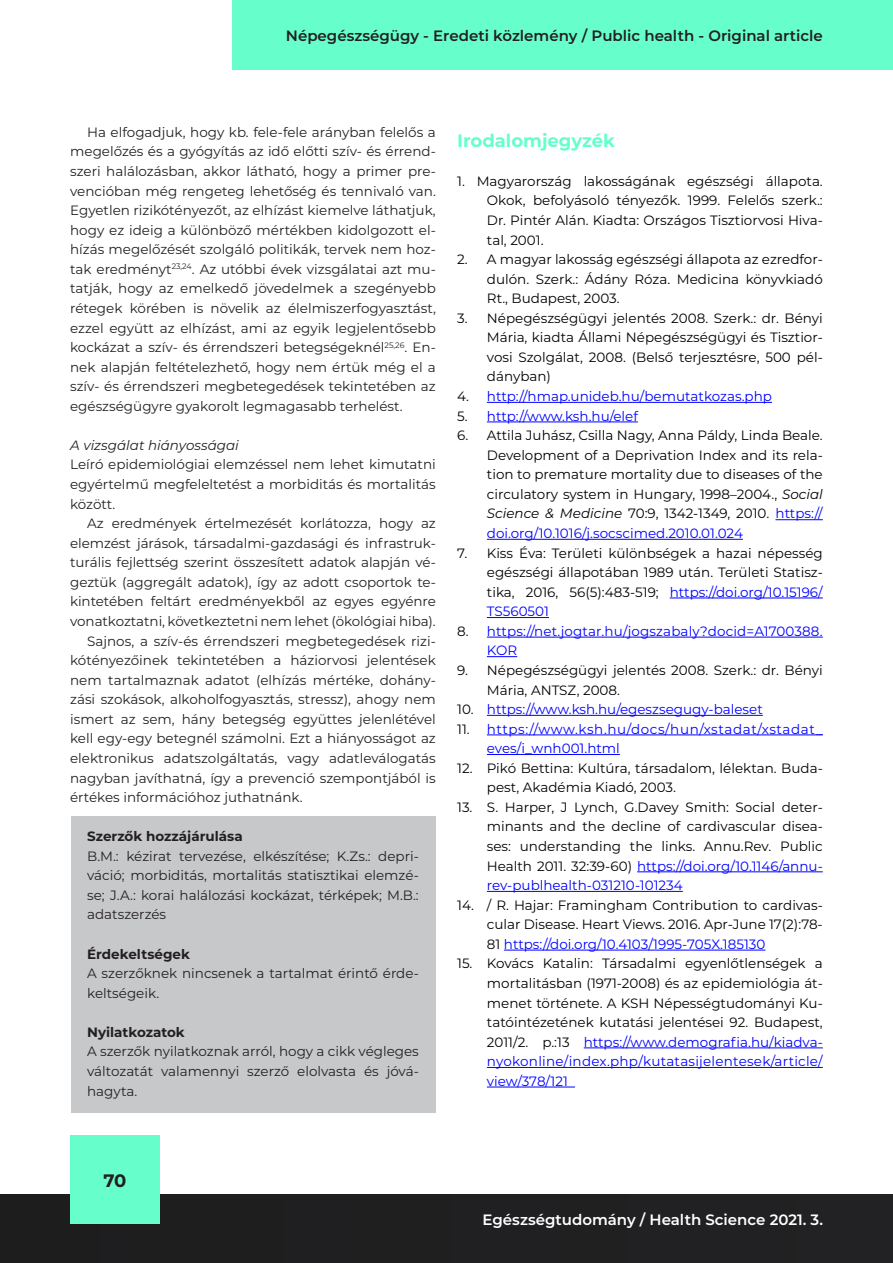
<style>
.page{position:relative;width:893px;height:1263px;background:#fff}
.page>*{position:absolute;margin:0;border:0;box-sizing:border-box;transform-origin:0 0}
.t1{font:700 18px "Montserrat";color:#6fc}
.t2{font:700 18px "Montserrat";color:#231f20}
.t3{font:600 15px "Montserrat";color:#231f20}
.t4{font:600 15px "Montserrat";color:#fff}
.t5{font:13.5px/19.5px "Montserrat";color:#231f20;text-align:justify}
.t6{font:13.5px/19.5px "Montserrat";color:#000;text-align:justify}
.t7{font:13.5px/19.5px "Montserrat";color:#00f}
.t8{font:13.5px/19.5px "Montserrat";letter-spacing:.045em;color:#00f}
.t9{font:700 13.5px "Montserrat";color:#231f20}
.t10{font:italic 13.5px "Montserrat";color:#231f20}
.s1{color:#000}
.s2{font-style:italic}
.s3{color:#00f}
</style>
<div class="page">
<div style="left:0;top:1195px;width:893px;height:68px;background:#201f21"></div>
<div style="left:70px;top:1135px;width:89px;height:89px;background:#6fc"></div>
<div style="left:232px;top:1px;width:661px;height:69px;background:#6fc"></div>
<div style="left:71px;top:816px;width:364px;height:297px;background:#c7c8ca"></div>
<hr style="left:487px;top:402px;width:285px;height:1px;background:#00f">
<hr style="left:487px;top:422px;width:151px;height:1px;background:#00f">
<hr style="left:775px;top:519px;width:48px;height:1px;background:#00f">
<hr style="left:487px;top:539px;width:256px;height:1px;background:#00f">
<hr style="left:670px;top:598px;width:153px;height:1px;background:#00f">
<hr style="left:487px;top:617px;width:62px;height:1px;background:#00f">
<hr style="left:487px;top:637px;width:336px;height:1px;background:#00f">
<hr style="left:487px;top:656px;width:30px;height:1px;background:#00f">
<hr style="left:487px;top:715px;width:276px;height:1px;background:#00f">
<hr style="left:487px;top:734px;width:336px;height:1px;background:#00f">
<hr style="left:487px;top:754px;width:133px;height:1px;background:#00f">
<hr style="left:637px;top:871px;width:186px;height:1px;background:#00f">
<hr style="left:487px;top:891px;width:196px;height:1px;background:#00f">
<hr style="left:504px;top:950px;width:261px;height:1px;background:#00f">
<hr style="left:584px;top:1047px;width:239px;height:1px;background:#00f">
<hr style="left:487px;top:1067px;width:336px;height:1px;background:#00f">
<hr style="left:487px;top:1087px;width:88px;height:1px;background:#00f">
<p class="t3" style="left:286px;top:25px;width:538px">Népegészségügy - Eredeti közlemény / Public health - Original article</p>
<p class="t5" style="left:70px;top:122px;width:367px;text-indent:17px">Ha elfogadjuk, hogy kb. fele-fele arányban felelős a megelőzés és a gyógyítás az idő előtti szív- és érrend&shy;szeri halálozásban, akkor látható, hogy a primer pre&shy;vencióban még rengeteg lehetőség és tennivaló van.<br>Egyetlen rizikótényezőt, az elhízást kiemelve láthatjuk, hogy ez ideig a különböző mértékben kidolgozott el&shy;hízás megelőzését szolgáló politikák, tervek nem hoz&shy;tak eredményt<sup>23,24</sup>. Az utóbbi évek vizsgálatai azt mu&shy;tatják, hogy az emelkedő jövedelmek a szegényebb rétegek körében is növelik az élelmiszerfogyasztást, ezzel együtt az elhízást, ami az egyik legjelentősebb kockázat a szív- és érrendszeri betegségeknél<sup>25,26</sup>. En&shy;nek alapján feltételezhető, hogy nem értük még el a szív- és érrendszeri megbetegedések tekintetében az egészségügyre gyakorolt legmagasabb terhelést.</p>
<p class="t10" style="left:70px;top:436px;width:170px">A vizsgálat hiányosságai</p>
<p class="t5" style="left:70px;top:454px;width:367px">Leíró epidemiológiai elemzéssel nem lehet kimutatni egyértelmű megfeleltetést a morbiditás és mortalitás között.</p>
<p class="t5" style="left:87px;top:513px;width:350px">Az eredmények értelmezését korlátozza, hogy az</p>
<p class="t5" style="left:70px;top:533px;width:367px">elemzést járások, társadalmi-gazdasági és infrastruk-</p>
<p class="t5" style="left:70px;top:552px;width:367px">turális fejlettség szerint összesített adatok alapján vé-</p>
<p class="t5" style="left:70px;top:572px;width:367px">geztük (aggregált adatok), így az adott csoportok te-</p>
<p class="t5" style="left:70px;top:591px;width:367px">kintetében feltárt eredményekből az egyes egyénre</p>
<p class="t5" style="left:70px;top:611px;width:367px">vonatkoztatni, következtetni nem lehet (ökológiai hiba).</p>
<p class="t5" style="left:87px;top:630px;width:350px">Sajnos, a szív-és érrendszeri megbetegedések rizi-</p>
<p class="t5" style="left:70px;top:650px;width:367px">kótényezőinek tekintetében a háziorvosi jelentések</p>
<p class="t5" style="left:70px;top:670px;width:367px">nem tartalmaznak adatot (elhízás mértéke, dohány-</p>
<p class="t5" style="left:70px;top:689px;width:367px">zási szokások, alkoholfogyasztás, stressz), ahogy nem</p>
<p class="t5" style="left:70px;top:709px;width:367px">ismert az sem, hány betegség együttes jelenlétével</p>
<p class="t5" style="left:70px;top:728px;width:367px">kell egy-egy betegnél számolni. Ezt a hiányosságot az</p>
<p class="t5" style="left:70px;top:748px;width:367px">elektronikus adatszolgáltatás, vagy adatleválogatás</p>
<p class="t5" style="left:70px;top:767px;width:367px">nagyban javíthatná, így a prevenció szempontjából is</p>
<p class="t5" style="left:70px;top:787px;width:234px">értékes információhoz juthatnánk.</p>
<p class="t9" style="left:87px;top:827px;width:157px">Szerzők hozzájárulása</p>
<p class="t5" style="left:87px;top:846px;width:333px">B.M.: kézirat tervezése, elkészítése; K.Zs.: depri&shy;váció; morbiditás, mortalitás statisztikai elemzé&shy;se; J.A.: korai halálozási kockázat, térképek; M.B.: adatszerzés</p>
<p class="t9" style="left:87px;top:944px;width:104px">Érdekeltségek</p>
<p class="t5" style="left:87px;top:963px;width:333px">A szerzőknek nincsenek a tartalmat érintő érde&shy;keltségeik.</p>
<p class="t9" style="left:87px;top:1022px;width:99px">Nyilatkozatok</p>
<p class="t5" style="left:87px;top:1041px;width:333px">A szerzők nyilatkoznak arról, hogy a cikk végleges változatát valamennyi szerző elolvasta és jóvá&shy;hagyta.</p>
<h1 class="t1" style="left:457px;top:127px;width:159px">Irodalomjegyzék</h1>
<p class="t6" style="left:487px;top:171px;width:337px;text-indent:-30px">1. Magyarország lakosságának egészségi állapota.<br>Okok, befolyásoló tényezők. 1999. Felelős szerk.:<br>Dr. Pintér Alán. Kiadta: Országos Tisztiorvosi Hiva&shy;tal, 2001.</p>
<p class="t6" style="left:487px;top:249px;width:337px;text-indent:-30px">2. A magyar lakosság egészségi állapota az ezredfor&shy;dulón. Szerk.: Ádány Róza. Medicina könyvkiadó Rt., Budapest, 2003.</p>
<p class="t6" style="left:487px;top:308px;width:337px;text-indent:-30px">3. Népegészségügyi jelentés 2008. Szerk.: dr. Bényi Mária, kiadta Állami Népegészségügyi és Tisztior&shy;vosi Szolgálat, 2008. (Belső terjesztésre, 500 pél&shy;dányban)</p>
<p class="t7" style="left:457px;top:386px;width:316px"><span class="s1">4.</span> http://hmap.unideb.hu/bemutatkozas.php</p>
<p class="t7" style="left:457px;top:406px;width:182px"><span class="s1">5.</span> http://www.ksh.hu/elef</p>
<p class="t6" style="left:487px;top:425px;width:337px;text-indent:-30px">6. Attila Juhász, Csilla Nagy, Anna Páldy, Linda Beale.<br>Development of a Deprivation Index and its rela&shy;tion to premature mortality due to diseases of the circulatory system in Hungary, 1998–2004., <span class="s2">Social Science &amp; Medicine</span> 70:9, 1342-1349, 2010. <span class="s3">https:// doi.org/10.1016/j.socscimed.2010.01.024</span></p>
<p class="t6" style="left:487px;top:542px;width:337px;text-indent:-30px">7. Kiss Éva: Területi különbségek a hazai népesség egészségi állapotában 1989 után. Területi Statisz&shy;tika, 2016, 56(5):483-519; <span class="s3">https://doi.org/10.15196/ TS560501</span></p>
<p class="t7" style="left:487px;top:621px;width:337px;text-indent:-30px"><span class="s1">8.</span> https://net.jogtar.hu/jogszabaly?docid=A1700388.<br>KOR</p>
<p class="t6" style="left:487px;top:660px;width:337px;text-indent:-30px">9. Népegészségügyi jelentés 2008. Szerk.: dr. Bényi<br>Mária, ANTSZ, 2008.</p>
<p class="t7" style="left:457px;top:699px;width:307px"><span class="s1">10.</span> https://www.ksh.hu/egeszsegugy-baleset</p>
<p class="t8" style="left:487px;top:719px;width:337px;text-indent:-30px"><span class="s1">11.</span> https://www.ksh.hu/docs/hun/xstadat/xstadat_ eves/i_wnh001.html</p>
<p class="t6" style="left:487px;top:758px;width:337px;text-indent:-30px">12. Pikó Bettina: Kultúra, társadalom, lélektan. Buda&shy;pest, Akadémia Kiadó, 2003.</p>
<p class="t6" style="left:487px;top:797px;width:337px;text-indent:-30px">13. S. Harper, J Lynch, G.Davey Smith: Social deter&shy;minants and the decline of cardivascular disea&shy;ses: understanding the links. Annu.Rev. Public Health 2011. 32:39-60) <span class="s3">https://doi.org/10.1146/annu&shy;rev-publhealth-031210-101234</span></p>
<p class="t6" style="left:487px;top:895px;width:337px;text-indent:-30px">14. / R. Hajar: Framingham Contribution to cardivas&shy;cular Disease. Heart Views. 2016. Apr-June 17(2):78- 81 <span class="s3">https://doi.org/10.4103/1995-705X.185130</span></p>
<p class="t6" style="left:487px;top:953px;width:337px;text-indent:-30px">15. Kovács Katalin: Társadalmi egyenlőtlenségek a mortalitásban (1971-2008) és az epidemiológia át&shy;menet története. A KSH Népességtudományi Ku&shy;tatóintézetének kutatási jelentései 92. Budapest, 2011/2. p.:13 <span class="s3">https://www.demografia.hu/kiadva&shy;nyokonline/index.php/kutatasijelentesek/article/ view/378/121</span></p>
<h1 class="t2" style="left:104px;top:1167px;width:25px">70</h1>
<p class="t4" style="left:483px;top:1209px;width:342px">Egészségtudomány / Health Science 2021. 3.</p>
</div>
